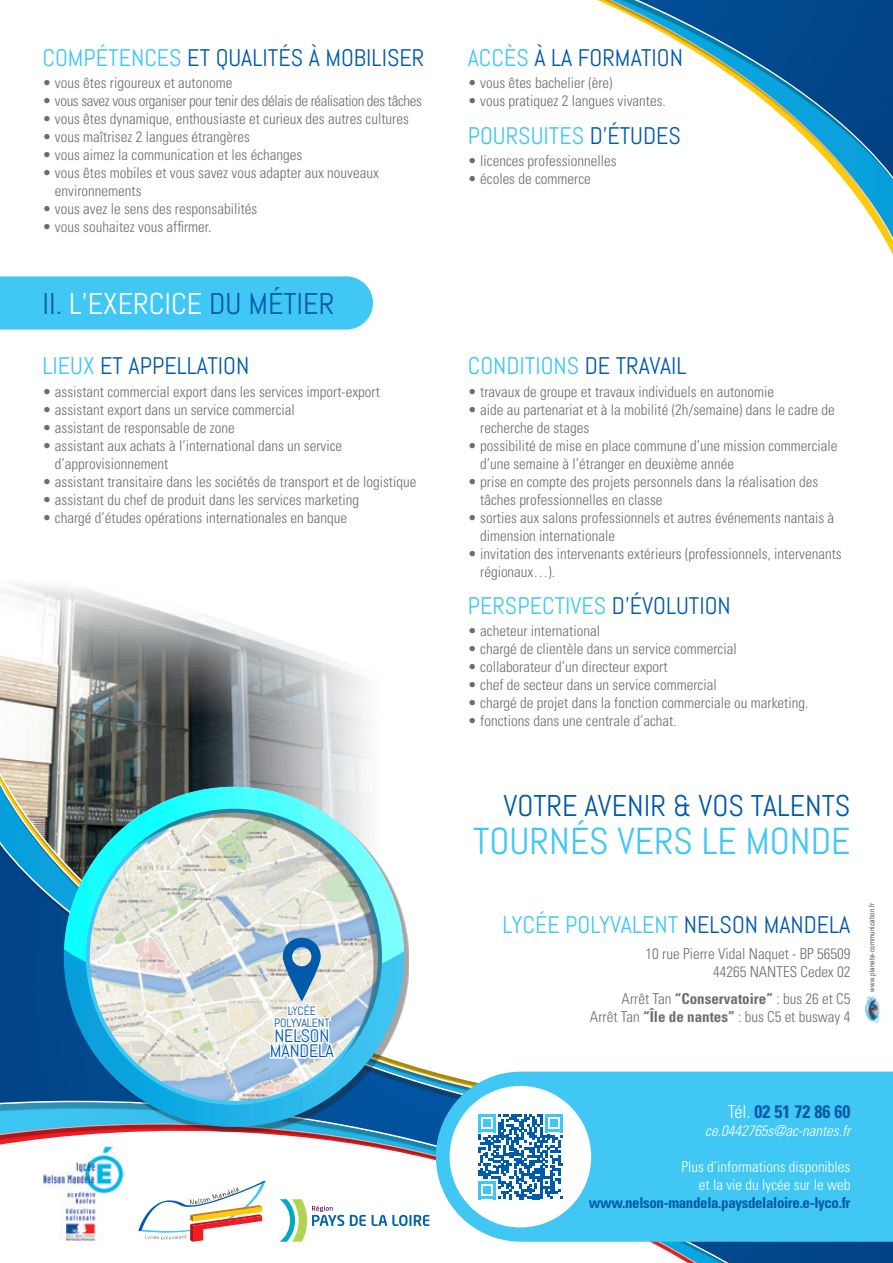
<style>
.page{position:relative;width:893px;height:1263px;background:#fff}
.page>*{position:absolute;margin:0;border:0;box-sizing:border-box;transform-origin:0 0}
.t1{font:37.5px "Abel";color:#40c7f4}
.t2{font:30px "Abel";color:#015aaa}
.t3{font:24px "Abel";color:#40c7f4}
.t4{font:24px "Abel";color:#015aaa}
.t5{font:700 condensed 18px "Univers LT Std";color:#015aaa}
.t6{font:18px/15px "Abel";letter-spacing:-.01em;color:#015aaa}
.t7{font:300 condensed 15px/18px "Univers LT Std";color:#6c6d70}
.t8{font:300 condensed 15px "Univers LT Std";letter-spacing:-.025em;color:#6c6d70}
.t9{font:300 condensed 15px/18px "Univers LT Std";color:#fff;text-align:right}
.t10{font:700 condensed 15px "Univers LT Std";letter-spacing:-.025em;color:#015aaa}
.t11{font:italic 300 condensed 15px "Univers LT Std";color:#fff}
.t12{font:12px/12px "Abel";letter-spacing:-.01em;color:#015aaa;text-align:center}
.t13{font:7.5px "Arial Narrow";letter-spacing:.025em;color:#57585a}
.s1{color:#40c7f4}
.s2{color:#fff}
.s3{color:#015aaa}
.s4{font-weight:700}
.s5{font-weight:300;color:#fff}
</style>
<div class="page">
<svg style="left:124px;top:1146px;width:769px;height:117px"></svg>
<svg style="left:0;top:584px;width:436px;height:562px"></svg>
<svg style="left:597px;top:0;width:296px;height:255px"></svg>
<div style="left:436px;top:1071px;width:457px;height:171px;background:#40c7f4"></div>
<div style="left:450px;top:1086px;width:141px;height:141px;background:#fff;border-radius:50%"></div>
<svg style="left:478px;top:1114px;width:85px;height:85px"></svg>
<div style="left:68px;top:791px;width:341px;height:340px;background:#231f20;opacity:.4"></div>
<svg style="left:64px;top:787px;width:340px;height:340px;background:#1eb0e5"></svg>
<svg style="left:64px;top:787px;width:340px;height:206px"></svg>
<div style="left:85px;top:806px;width:298px;height:300px;background:#231f20;opacity:.4"></div>
<svg style="left:268px;top:938px;width:70px;height:145px"></svg>
<img style="left:864px;top:996px;width:16px;height:28px">
<svg style="left:138px;top:1181px;width:128px;height:61px"></svg>
<svg style="left:350px;top:1215px;width:16px;height:11px"></svg>
<svg style="left:372px;top:1215px;width:57px;height:11px"></svg>
<svg style="left:280px;top:1199px;width:64px;height:43px"></svg>
<img style="left:43px;top:1146px;width:81px;height:95px">
<div style="left:0;top:276px;width:373px;height:54px;background:#40c7f4"></div>
<h3 class="t4" style="left:43px;top:43px;width:383px"><span class="s1">COMPÉTENCES</span> ET QUALITÉS À MOBILISER</h3>
<p class="t7" style="left:43px;top:74px;width:191px">• vous êtes rigoureux et autonome</p>
<p class="t8" style="left:43px;top:92px;width:381px">• vous savez vous organiser pour tenir des délais de réalisation des tâches</p>
<p class="t7" style="left:43px;top:110px;width:368px">• vous êtes dynamique, enthousiaste et curieux des autres cultures</p>
<p class="t7" style="left:43px;top:128px;width:209px">• vous maîtrisez 2 langues étrangères</p>
<p class="t7" style="left:43px;top:146px;width:261px">• vous aimez la communication et les échanges</p>
<p class="t7" style="left:55px;top:164px;width:325px;text-indent:-12px">• vous êtes mobiles et vous savez vous adapter aux nouveaux environnements</p>
<p class="t7" style="left:43px;top:200px;width:216px">• vous avez le sens des responsabilités</p>
<p class="t7" style="left:43px;top:218px;width:170px">• vous souhaitez vous affirmer.</p>
<h2 class="t2" style="left:43px;top:285px;width:293px">II. <span class="s2">L’EXERCICE</span> DU MÉTIER</h2>
<h3 class="t4" style="left:43px;top:351px;width:208px"><span class="s1">LIEUX</span> ET APPELLATION</h3>
<p class="t7" style="left:43px;top:382px;width:339px">• assistant commercial export dans les services import-export</p>
<p class="t7" style="left:43px;top:400px;width:254px">• assistant export dans un service commercial</p>
<p class="t7" style="left:43px;top:418px;width:194px">• assistant de responsable de zone</p>
<p class="t7" style="left:55px;top:436px;width:289px;text-indent:-12px">• assistant aux achats à l’international dans un service d’approvisionnement</p>
<p class="t7" style="left:43px;top:472px;width:375px">• assistant transitaire dans les sociétés de transport et de logistique</p>
<p class="t7" style="left:43px;top:490px;width:318px">• assistant du chef de produit dans les services marketing</p>
<p class="t7" style="left:43px;top:508px;width:306px">• chargé d’études opérations internationales en banque</p>
<p class="t12" style="left:274px;top:1005px;width:57px">LYCÉE<br>POLYVALENT</p>
<p class="t6" style="left:270px;top:1028px;width:65px">NELSON<br>MANDELA</p>
<h3 class="t4" style="left:468px;top:43px;width:217px"><span class="s1">ACCÈS</span> À LA FORMATION</h3>
<p class="t7" style="left:468px;top:74px;width:146px">• vous êtes bachelier (ère)</p>
<p class="t7" style="left:468px;top:92px;width:200px">• vous pratiquez 2 langues vivantes.</p>
<h3 class="t3" style="left:468px;top:120px;width:215px">POURSUITES <span class="s3">D’ÉTUDES</span></h3>
<p class="t7" style="left:468px;top:152px;width:151px">• licences professionnelles</p>
<p class="t7" style="left:468px;top:170px;width:125px">• écoles de commerce</p>
<h3 class="t3" style="left:468px;top:351px;width:220px">CONDITIONS <span class="s3">DE TRAVAIL</span></h3>
<p class="t7" style="left:468px;top:382px;width:308px">• travaux de groupe et travaux individuels en autonomie</p>
<p class="t7" style="left:480px;top:400px;width:356px;text-indent:-12px">• aide au partenariat et à la mobilité (2h/semaine) dans le cadre de recherche de stages</p>
<p class="t7" style="left:480px;top:436px;width:359px;text-indent:-12px">• possibilité de mise en place commune d’une mission commerciale d’une semaine à l’étranger en deuxième année</p>
<p class="t7" style="left:480px;top:472px;width:340px;text-indent:-12px">• prise en compte des projets personnels dans la réalisation des tâches professionnelles en classe</p>
<p class="t7" style="left:480px;top:508px;width:355px;text-indent:-12px">• sorties aux salons professionnels et autres événements nantais à dimension internationale</p>
<p class="t7" style="left:480px;top:544px;width:363px;text-indent:-12px">• invitation des intervenants extérieurs (professionnels, intervenants régionaux…).</p>
<h3 class="t3" style="left:468px;top:590px;width:265px">PERSPECTIVES <span class="s3">D’ÉVOLUTION</span></h3>
<p class="t7" style="left:468px;top:622px;width:134px">• acheteur international</p>
<p class="t7" style="left:468px;top:640px;width:270px">• chargé de clientèle dans un service commercial</p>
<p class="t7" style="left:468px;top:658px;width:201px">• collaborateur d’un directeur export</p>
<p class="t7" style="left:468px;top:676px;width:250px">• chef de secteur dans un service commercial</p>
<p class="t7" style="left:468px;top:694px;width:342px">• chargé de projet dans la fonction commerciale ou marketing.</p>
<p class="t7" style="left:468px;top:712px;width:210px">• fonctions dans une centrale d’achat.</p>
<h2 class="t2" style="left:503px;top:787px;width:349px">VOTRE AVENIR &amp; VOS TALENTS</h2>
<h1 class="t1" style="left:473px;top:817px;width:379px">TOURNÉS VERS LE MONDE</h1>
<h3 class="t3" style="left:503px;top:909px;width:349px">LYCÉE POLYVALENT <span class="s3">NELSON MANDELA</span></h3>
<p class="t7" style="left:646px;top:945px;width:206px;text-align:right">10 rue Pierre Vidal Naquet - BP 56509<br>44265 NANTES Cedex 02</p>
<p class="t7" style="left:590px;top:989px;width:262px;text-align:right">Arrêt Tan <span class="s4">“Conservatoire”</span> : bus 26 et C5<br>Arrêt Tan <span class="s4">“Île de nantes”</span> : bus C5 et busway 4</p>
<p class="t13" style="left:866px;top:991px;width:90px;rotate:-90deg">www.planete-communication.fr</p>
<p class="t5" style="left:728px;top:1101px;width:124px"><span class="s5">Tél.</span> 02 51 72 86 60</p>
<p class="t11" style="left:705px;top:1122px;width:147px">ce.0442765s@ac-nantes.fr</p>
<p class="t9" style="left:681px;top:1158px;width:171px">Plus d’informations disponibles et la vie du lycée sur le web</p>
<p class="t10" style="left:589px;top:1194px;width:263px">www.nelson-mandela.paysdelaloire.e-lyco.fr</p>
</div>
